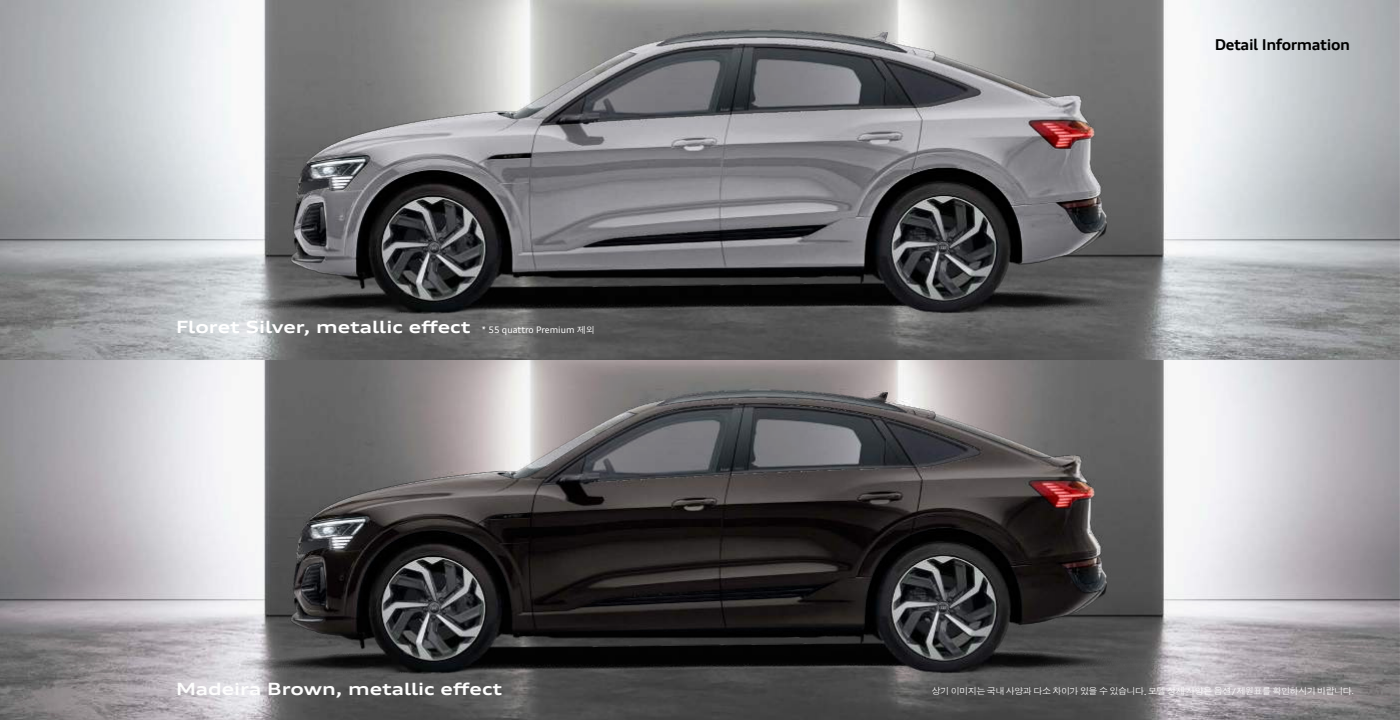
<style>
.page{position:relative;width:1400px;height:720px;background:#fff}
.page>*{position:absolute;margin:0;border:0;box-sizing:border-box;transform-origin:0 0}
.t1{font:700 expanded 17px "Audi Type KR";color:#fff}
.t2{font:700 expanded 15px "Audi Type";letter-spacing:-.025em;color:#000}
.t3{font:9px "Audi Type KR";letter-spacing:-.05em;color:#fff}
.s1{font-weight:400;font-stretch:normal;font-size:9px}
.s2{font-family:"Audi Type";font-stretch:expanded}
.s3{font-family:"Audi Type";font-stretch:expanded;font-size:8px}
</style>
<div class="page">
<img style="left:0;top:0;width:1399px;height:360px">
<img style="left:0;top:360px;width:1399px;height:360px">
<p class="t1" style="left:176px;top:316px;width:420px">Floret Silver, metallic effect <span class="s1">* 55 quattro Premium 제외</span></p>
<p class="t1" style="left:176px;top:678px;width:328px">Madeira Brown, metallic effect</p>
<p class="t2" style="left:1215px;top:35px;width:137px">Detail Information</p>
<p class="t3" style="left:932px;top:686px;width:424px">상기 이미지는 국내 사양과 다소 차이가 있을 수 있습니다<span class="s2">.</span> 모델 상세 사양은 옵션<span class="s2">/</span>제원표를 확인하시기 바랍니다<span class="s3">.</span></p>
</div>
